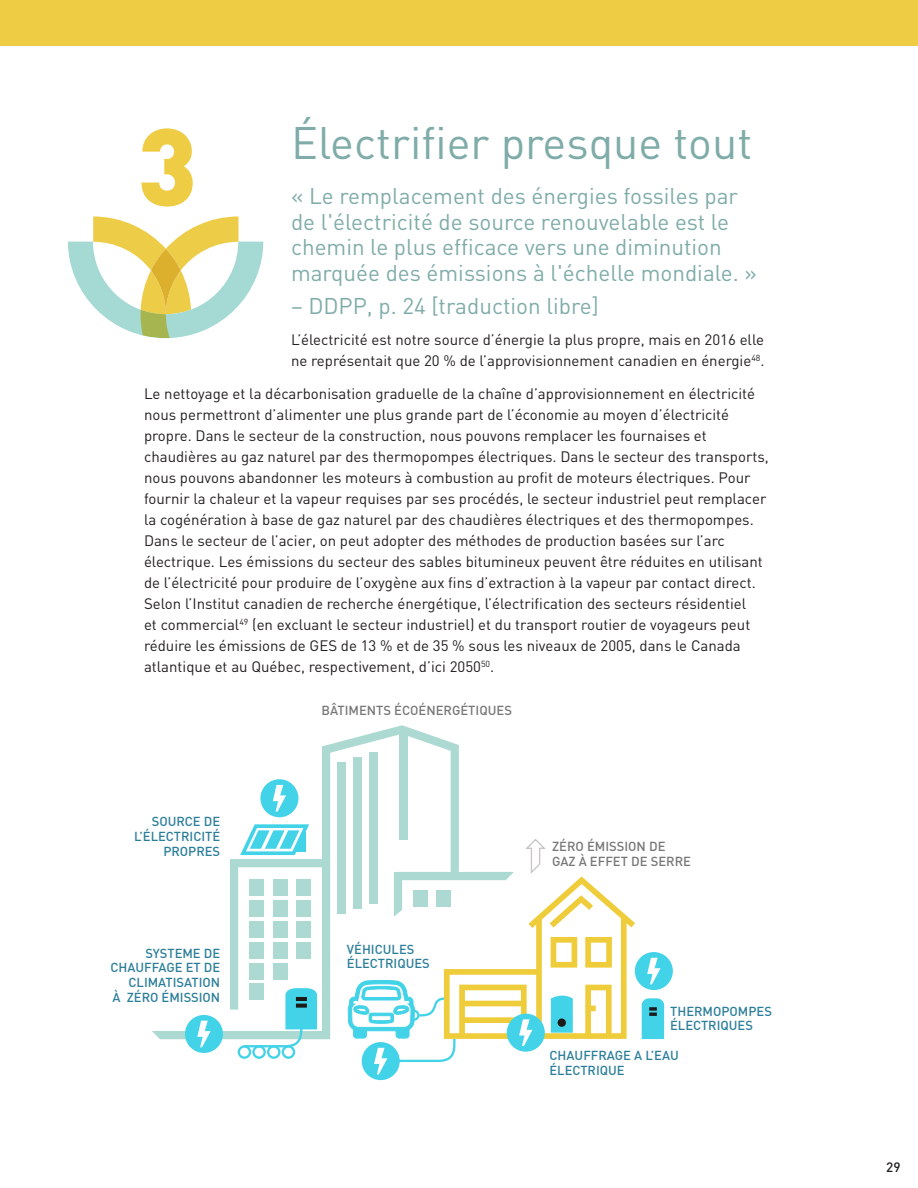
<style>
.page{position:relative;width:918px;height:1188px;background:#fff}
.page>*{position:absolute;margin:0;border:0;box-sizing:border-box;transform-origin:0 0}
.t1{font:900 108px "DIN";color:#eecd45}
.t2{font:45px "DIN";color:#7faca9}
.t3{font:22.5px/25.5px "DIN";color:#7faca9}
.t4{font:15px/21px "DIN";color:#231f20}
.t5{font:500 13.5px "DIN";color:#231f20}
.t6{font:500 12.9px/14.7px "DIN";color:#2b7e9a}
.t7{font:500 12.9px/14.7px "DIN";color:#777776}
</style>
<div class="page">
<svg style="left:68px;top:216px;width:196px;height:122px"></svg>
<div style="left:0;top:0;width:918px;height:45px;background:#eecd45"></div>
<svg style="left:152px;top:725px;width:307px;height:314px"></svg>
<div style="left:399px;top:730px;width:9px;height:110px;background:#acd9d1"></div>
<div style="left:369px;top:752px;width:8px;height:151px;background:#acd9d1"></div>
<div style="left:353px;top:757px;width:8px;height:151px;background:#acd9d1"></div>
<div style="left:337px;top:762px;width:8px;height:151px;background:#acd9d1"></div>
<div style="left:635px;top:952px;width:38px;height:38px;background:#43d3e8;border-radius:50%"></div>
<div style="left:362px;top:1042px;width:38px;height:38px;background:#43d3e8;border-radius:50%"></div>
<div style="left:260px;top:779px;width:38px;height:38px;background:#43d3e8;border-radius:50%"></div>
<svg style="left:273px;top:785px;width:13px;height:27px"></svg>
<div style="left:185px;top:1015px;width:38px;height:38px;background:#43d3e8;border-radius:50%"></div>
<svg style="left:197px;top:1021px;width:14px;height:26px"></svg>
<div style="left:238px;top:1045px;width:13px;height:14px;border:2px solid #43d3e8;border-radius:50%"></div>
<div style="left:252px;top:1045px;width:14px;height:14px;border:2px solid #43d3e8;border-radius:50%"></div>
<div style="left:267px;top:1045px;width:14px;height:14px;border:2px solid #43d3e8;border-radius:50%"></div>
<div style="left:282px;top:1045px;width:13px;height:14px;border:2px solid #43d3e8;border-radius:50%"></div>
<svg style="left:230px;top:823px;width:96px;height:226px"></svg>
<svg style="left:348px;top:838px;width:317px;height:236px"></svg>
<div style="left:558px;top:1018px;width:8px;height:9px;background:#1c1b1a;border-radius:50%"></div>
<h2 class="t2" style="left:291px;top:123px;width:463px">Électrifier presque tout</h2>
<h3 class="t3" style="left:291px;top:185px;width:468px">« Le remplacement des énergies fossiles par de l'électricité de source renouvelable est le chemin le plus efficace vers une diminution marquée des émissions à l'échelle mondiale. »</h3>
<h3 class="t3" style="left:291px;top:295px;width:309px">– DDPP, p. 24 [traduction libre]</h3>
<p class="t4" style="left:291px;top:330px;width:475px">L’électricité est notre source d’énergie la plus propre, mais en 2016 elle ne représentait que 20 % de l’approvisionnement canadien en énergie<sup>48</sup>.</p>
<p class="t4" style="left:144px;top:384px;width:626px">Le nettoyage et la décarbonisation graduelle de la chaîne d’approvisionnement en électricité nous permettront d’alimenter une plus grande part de l’économie au moyen d’électricité propre. Dans le secteur de la construction, nous pouvons remplacer les fournaises et chaudières au gaz naturel par des thermopompes électriques. Dans le secteur des transports, nous pouvons abandonner les moteurs à combustion au profit de moteurs électriques. Pour fournir la chaleur et la vapeur requises par ses procédés, le secteur industriel peut remplacer la cogénération à base de gaz naturel par des chaudières électriques et des thermopompes.<br>Dans le secteur de l’acier, on peut adopter des méthodes de production basées sur l’arc électrique. Les émissions du secteur des sables bitumineux peuvent être réduites en utilisant de l’électricité pour produire de l’oxygène aux fins d’extraction à la vapeur par contact direct.<br>Selon l’Institut canadien de recherche énergétique, l’électrification des secteurs résidentiel<br>et commercial<sup>49</sup> (en excluant le secteur industriel) et du transport routier de voyageurs peut réduire les émissions de GES de 13 % et de 35 % sous les niveaux de 2005, dans le Canada atlantique et au Québec, respectivement, d’ici 2050<sup>50</sup>.</p>
<h1 class="t1" style="left:137px;top:106px;width:62px">3</h1>
<p class="t6" style="left:134px;top:815px;width:88px;text-align:right">SOURCE DE<br>L’ÉLECTRICITÉ<br>PROPRES</p>
<p class="t6" style="left:110px;top:946px;width:111px;text-align:right">SYSTEME DE<br>CHAUFFAGE ET DE<br>CLIMATISATION<br>À ZÉRO ÉMISSION</p>
<p class="t7" style="left:322px;top:703px;width:192px">BÂTIMENTS ÉCOÉNERGÉTIQUES</p>
<p class="t6" style="left:347px;top:942px;width:84px">VÉHICULES<br>ÉLECTRIQUES</p>
<p class="t7" style="left:552px;top:840px;width:140px">ZÉRO ÉMISSION DE<br>GAZ À EFFET DE SERRE</p>
<p class="t6" style="left:670px;top:1004px;width:103px">THERMOPOMPES<br>ÉLECTRIQUES</p>
<p class="t6" style="left:550px;top:1048px;width:131px;line-height:15.5px">CHAUFFRAGE A L’EAU<br>ÉLECTRIQUE</p>
<p class="t5" style="left:886px;top:1162px;width:16px">29</p>
</div>
